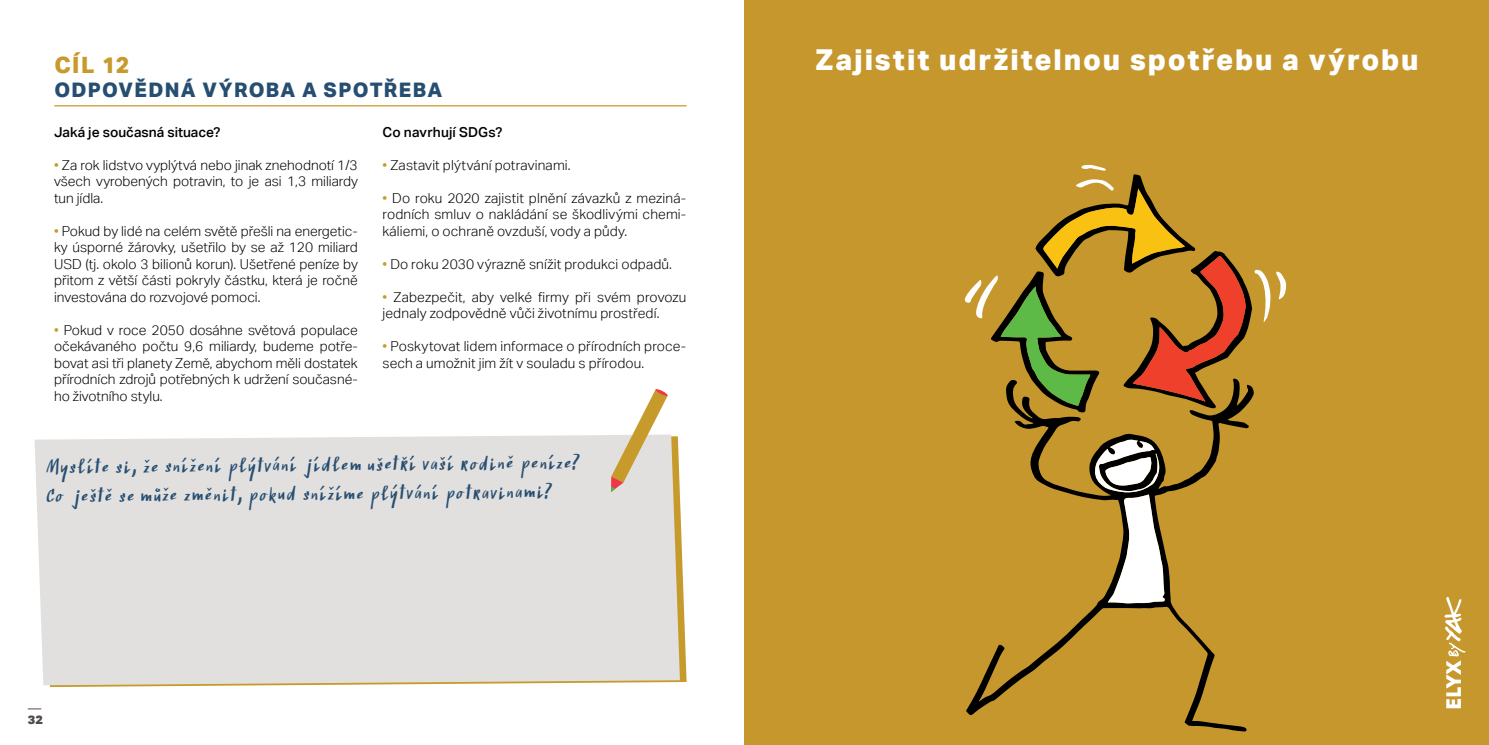
<style>
.page{position:relative;width:1489px;height:745px;background:#fff}
.page>*{position:absolute;margin:0;border:0;box-sizing:border-box;transform-origin:0 0}
.t1{font:800 28.75px "Aktiv Grotesk";letter-spacing:.065em;color:#fff}
.t2{font:800 22.5px "Aktiv Grotesk";color:#c79a2c}
.t3{font:20px/29px "Finlek";color:#264e71}
.t4{font:800 20px "Aktiv Grotesk";letter-spacing:.065em;color:#264e71}
.t5{font:300 13.75px/16.5px "Aktiv Grotesk";letter-spacing:.005em;color:#000;text-align:justify}
.t6{font:500 13.75px "Aktiv Grotesk";color:#000}
.t7{font:700 12.5px "URW Grotesk TOT";color:#524b48}
.s1{color:#c79a2c}
</style>
<div class="page">
<svg style="left:28px;top:708px;width:13px;height:1px"></svg>
<div style="left:35px;top:434px;width:645px;height:250px;background:#e2e0df"></div>
<hr style="left:54px;top:105px;width:632px;height:1px;background:#c79a2c">
<svg style="left:611px;top:389px;width:57px;height:103px"></svg>
<div style="left:744px;top:0;width:744px;height:744px;background:#c6972d"></div>
<svg style="left:966px;top:412px;width:283px;height:319px"></svg>
<svg style="left:1276px;top:271px;width:9px;height:28px"></svg>
<svg style="left:1093px;top:439px;width:72px;height:164px"></svg>
<svg style="left:964px;top:164px;width:306px;height:248px"></svg>
<svg style="left:1444px;top:597px;width:21px;height:112px"></svg>
<h2 class="t2" style="left:54px;top:51px;width:76px">CÍL 12</h2>
<h3 class="t4" style="left:54px;top:77px;width:389px">ODPOVĚDNÁ VÝROBA A SPOTŘEBA</h3>
<p class="t6" style="left:54px;top:123px;width:168px">Jaká je současná situace?</p>
<p class="t5" style="left:54px;top:156px;width:305px"><span class="s1">•</span> Za rok lidstvo vyplýtvá nebo jinak znehodnotí 1/3 všech vyrobených potravin, to je asi 1,3 miliardy tun jídla.</p>
<p class="t5" style="left:54px;top:222px;width:305px"><span class="s1">•</span> Pokud by lidé na celém světě přešli na energetic&shy;ky úsporné žárovky, ušetřilo by se až 120 miliard USD (tj. okolo 3 bilionů korun). Ušetřené peníze by přitom z větší části pokryly částku, která je ročně investována do rozvojové pomoci.</p>
<p class="t5" style="left:54px;top:321px;width:305px"><span class="s1">•</span> Pokud v roce 2050 dosáhne světová populace očekávaného počtu 9,6 miliardy, budeme potře&shy;bovat asi tři planety Země, abychom měli dostatek přírodních zdrojů potřebných k udržení současné&shy;ho životního stylu.</p>
<p class="t6" style="left:382px;top:123px;width:121px">Co navrhují SDGs?</p>
<p class="t5" style="left:382px;top:156px;width:189px"><span class="s1">•</span> Zastavit plýtvání potravinami.</p>
<p class="t5" style="left:382px;top:189px;width:305px"><span class="s1">•</span> Do roku 2020 zajistit plnění závazků z meziná&shy;rodních smluv o nakládání se škodlivými chemi&shy;káliemi, o ochraně ovzduší, vody a půdy.</p>
<p class="t5" style="left:382px;top:255px;width:291px"><span class="s1">•</span> Do roku 2030 výrazně snížit produkci odpadů.</p>
<p class="t5" style="left:382px;top:288px;width:305px"><span class="s1">•</span> Zabezpečit, aby velké firmy při svém provozu jednaly zodpovědně vůči životnímu prostředí.</p>
<p class="t5" style="left:382px;top:338px;width:305px"><span class="s1">•</span> Poskytovat lidem informace o přírodních proce&shy;sech a umožnit jim žít v souladu s přírodou.</p>
<h3 class="t3" style="left:46px;top:449px;width:536px">Myslíte si, že snížení plýtvání jídlem ušetří vaší rodině peníze?<br>Co ještě se může změnit, pokud snížíme plýtvání potravinami?</h3>
<p class="t7" style="left:28px;top:711px;width:17px">32</p>
<h1 class="t1" style="left:815px;top:42px;width:604px">Zajistit udržitelnou spotřebu a výrobu</h1>
</div>
